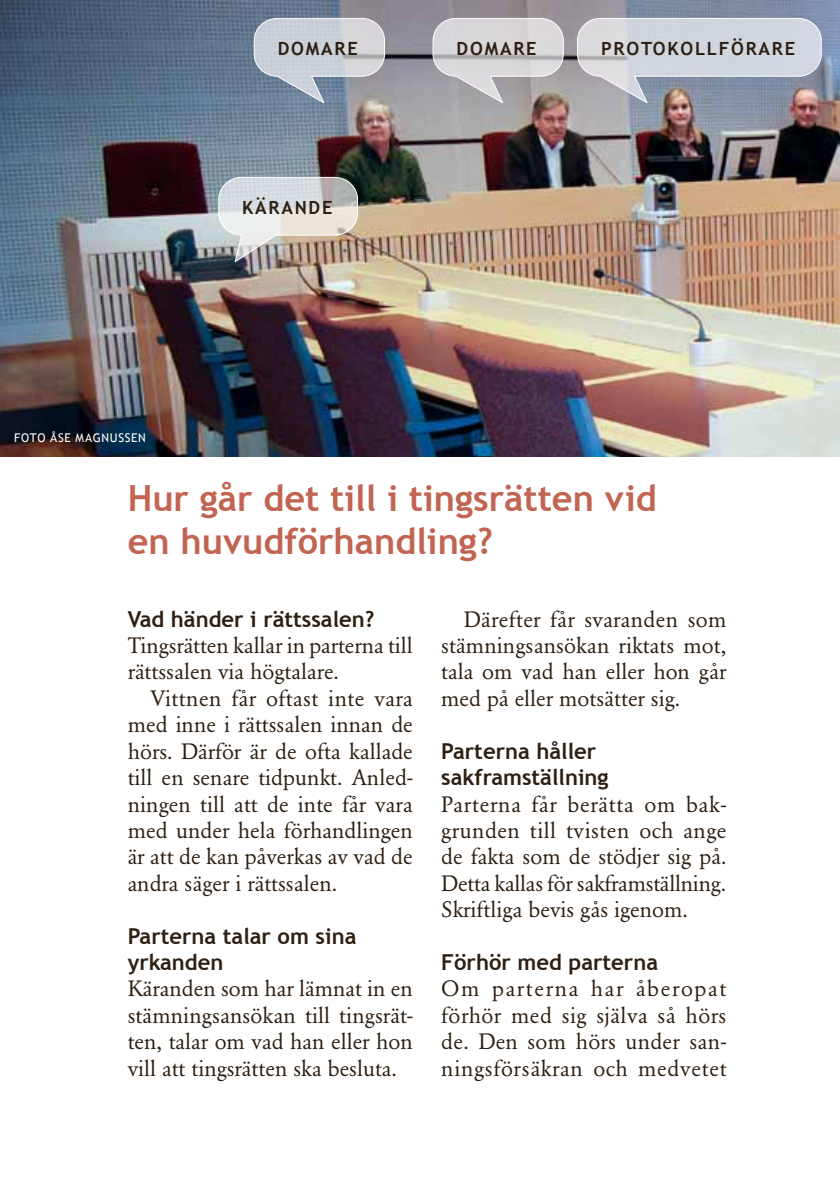
<style>
.page{position:relative;width:840px;height:1191px;background:#fff}
.page>*{position:absolute;margin:0;border:0;box-sizing:border-box;transform-origin:0 0}
.t1{font:700 36px/43.2px "Trebuchet MS";color:#c26452}
.t2{font:22px/26.4px "Garamond BE";color:#2d1f11;text-align:justify}
.t3{font:700 22px/26px "Trebuchet MS";color:#2d1f11}
.t4{font:700 18.2px "Trebuchet MS";letter-spacing:.1em;color:#2d1f11}
.t5{font:12px "Trebuchet MS";letter-spacing:.055em;color:#fff}
</style>
<div class="page">
<img style="left:0;top:0;width:839px;height:456px">
<svg style="left:219px;top:177px;width:138px;height:58px;background:#dbdcda"></svg>
<div style="left:218px;top:177px;width:140px;height:59px;border:1px solid #fff;border-radius:23px"></div>
<svg style="left:254px;top:18px;width:130px;height:58px;background:#ccd0d7"></svg>
<div style="left:253px;top:18px;width:132px;height:59px;border:1px solid #fff;border-radius:23px"></div>
<svg style="left:433px;top:18px;width:130px;height:58px;background:#d5d3d5"></svg>
<div style="left:432px;top:18px;width:131px;height:59px;border:1px solid #fff;border-radius:23px"></div>
<div style="left:577px;top:18px;width:243px;height:58px;background:linear-gradient(to right,#d6d6da,#ced6e1);border-radius:23px"></div>
<div style="left:576px;top:18px;width:245px;height:59px;border:1px solid #fff;border-radius:23px"></div>
<p class="t4" style="left:277px;top:37px;width:81px">DOMARE</p>
<p class="t4" style="left:456px;top:37px;width:81px">DOMARE</p>
<p class="t4" style="left:600px;top:37px;width:195px">PROTOKOLLFÖRARE</p>
<p class="t5" style="left:14px;top:431px;width:133px">FOTO ÅSE MAGNUSSEN</p>
<p class="t4" style="left:242px;top:196px;width:91px">KÄRANDE</p>
<h1 class="t1" style="left:128px;top:477px;width:530px">Hur går det till i tingsrätten vid en huvudförhandling?</h1>
<p class="t3" style="left:128px;top:606px;width:248px">Vad händer i rättssalen?</p>
<p class="t2" style="left:128px;top:632px;width:286px">Tingsrätten kallar in parterna till rättssalen via högtalare.</p>
<p class="t2" style="left:128px;top:685px;width:286px;text-indent:23px">Vittnen får oftast inte vara med inne i rättssalen innan de hörs. Därför är de ofta kallade till en senare tidpunkt. Anled&shy;ningen till att de inte får vara med under hela förhandlingen är att de kan påverkas av vad de andra säger i rättssalen.</p>
<p class="t3" style="left:128px;top:922px;width:230px">Parterna talar om sina yrkanden</p>
<p class="t2" style="left:128px;top:975px;width:286px">Käranden som har lämnat in en stämningsansökan till tingsrät&shy;ten, talar om vad han eller hon vill att tingsrätten ska besluta.</p>
<p class="t2" style="left:441px;top:606px;width:286px;text-indent:23px">Därefter får svaranden som stämningsansökan riktats mot, tala om vad han eller hon går med på eller motsätter sig.</p>
<p class="t3" style="left:441px;top:738px;width:169px">Parterna håller sakframställning</p>
<p class="t2" style="left:441px;top:791px;width:286px">Parterna får berätta om bak&shy;grunden till tvisten och ange de fakta som de stödjer sig på.<br>Detta kallas för sakframställning.<br>Skriftliga bevis gås igenom.</p>
<p class="t3" style="left:441px;top:949px;width:218px">Förhör med parterna</p>
<p class="t2" style="left:441px;top:975px;width:286px">Om parterna har åberopat förhör med sig själva så hörs de. Den som hörs under san&shy;ningsförsäkran och medvetet</p>
</div>
